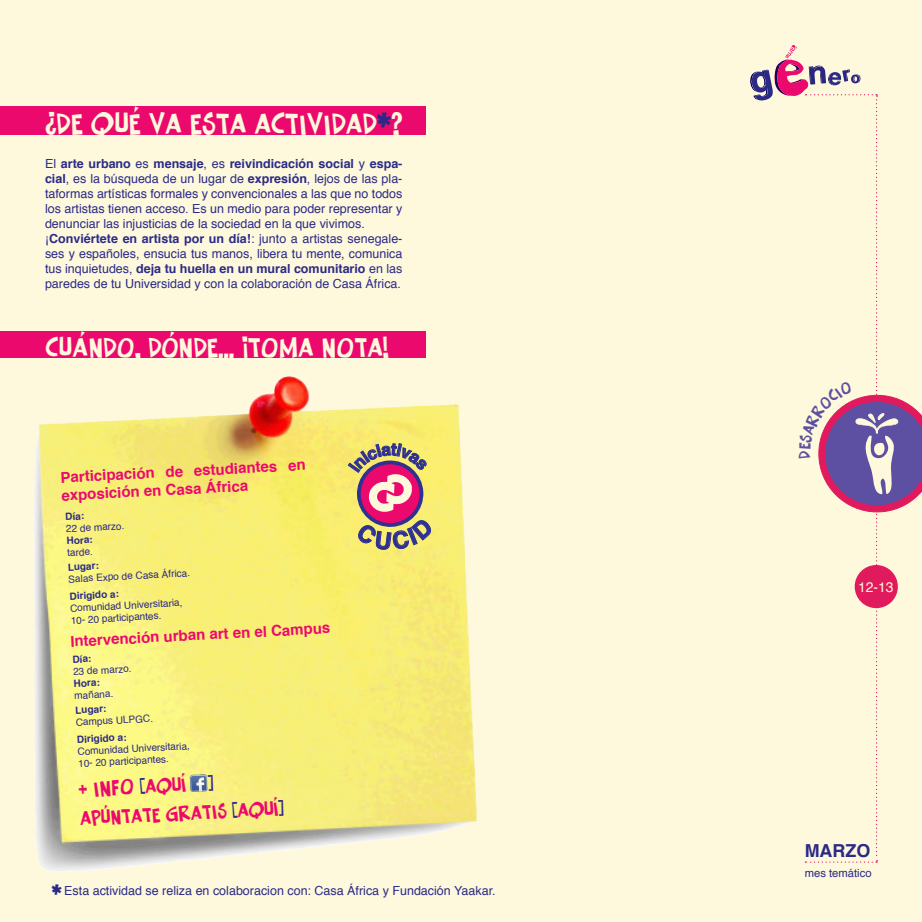
<style>
.page{position:relative;width:922px;height:922px;background:#fff}
.page>*{position:absolute;margin:0;border:0;box-sizing:border-box;transform-origin:0 0}
.t1{font:36.12px "Keener";color:#fef9dc}
.t2{font:33.75px "Keener";color:#fef9dc}
.t3{font:26.62px "Keener";color:#ec096d}
.t4{font:25px "Keener";color:#2b2a87}
.t5{font:24.75px "Keener";color:#ec096d}
.t6{font:700 17.88px "Helvetica";color:#2b2a87}
.t7{font:700 15px/18px "Helvetica";color:#ec096d}
.t8{font:13.88px "Helvetica";color:#fef9dc}
.t9{font:12.5px/15px "Helvetica";color:#2b2a87;text-align:justify}
.t10{font:11.25px "Helvetica";color:#2b2a87}
.t11{font:10px "Helvetica";color:#2b2a87}
.t12{font:700 10px "Helvetica";color:#2b2a87}
.s1{color:#2b2a87}
.s2{font-weight:700}
.s3{font-size:24.75px;color:#2b2a87}
.s4{font-size:24.75px}
</style>
<div class="page">
<div style="left:0;top:0;width:921px;height:921px;background:#fef9dc"></div>
<img style="left:34px;top:331px;width:443px;height:542px">
<div style="left:0;top:331px;width:425px;height:27px;background:#ec096d"></div>
<div style="left:0;top:106px;width:425px;height:29px;background:#ec096d"></div>
<svg style="left:190px;top:774px;width:17px;height:17px"></svg>
<img style="left:190px;top:774px;width:16px;height:4px">
<svg style="left:750px;top:45px;width:171px;height:817px"></svg>
<svg style="left:348px;top:443px;width:85px;height:107px"></svg>
<p class="t1" style="left:45px;top:106px;width:358px">¿DE QUÉ VA ESTA ACTIVIDAD<span class="s1">*</span>?</p>
<p class="t9" style="left:45px;top:156px;width:359px">El <span class="s2">arte urbano</span> es <span class="s2">mensaje</span>, es <span class="s2">reivindicación social</span> y <span class="s2">espa&shy;cial</span>, es la búsqueda de un lugar de <span class="s2">expresión</span>, lejos de las pla&shy;taformas artísticas formales y convencionales a las que no todos los artistas tienen acceso. Es un medio para poder representar y denunciar las injusticias de la sociedad en la que vivimos.</p>
<p class="t9" style="left:45px;top:231px;width:359px">¡<span class="s2">Conviértete en artista por un día!</span>: junto a artistas senegale&shy;ses y españoles, ensucia tus manos, libera tu mente, comunica tus inquietudes, <span class="s2">deja tu huella en un mural comunitario</span> en las paredes de tu Universidad y con la colaboración de Casa África.</p>
<p class="t2" style="left:45px;top:331px;width:345px">CUÁNDO, DÓNDE... ¡TOMA NOTA!</p>
<p class="t7" style="left:60px;top:468px;width:247px;rotate:-3deg">Participación de estudiantes en exposición en Casa África</p>
<p class="t12" style="left:65px;top:508px;width:20px;rotate:-3deg">Día:</p>
<p class="t11" style="left:66px;top:521px;width:60px;rotate:-3deg">22 de marzo.</p>
<p class="t12" style="left:66px;top:532px;width:28px;rotate:-3deg">Hora:</p>
<p class="t11" style="left:67px;top:545px;width:27px;rotate:-3deg">tarde.</p>
<p class="t12" style="left:67px;top:559px;width:33px;rotate:-3deg">Lugar:</p>
<p class="t11" style="left:68px;top:571px;width:123px;rotate:-3deg">Salas Expo de Casa África.</p>
<p class="t12" style="left:69px;top:588px;width:51px;rotate:-3deg">Dirigido a:</p>
<p class="t11" style="left:70px;top:600px;width:114px;rotate:-3deg">Comunidad Universitaria,</p>
<p class="t11" style="left:70px;top:612px;width:92px;rotate:-3deg">10- 20 participantes.</p>
<p class="t7" style="left:70px;top:632px;width:262px;rotate:-3deg">Intervención urban art en el Campus</p>
<p class="t12" style="left:72px;top:651px;width:20px;rotate:-3deg">Día:</p>
<p class="t11" style="left:73px;top:663px;width:60px;rotate:-3deg">23 de marzo.</p>
<p class="t12" style="left:73px;top:675px;width:28px;rotate:-3deg">Hora:</p>
<p class="t11" style="left:74px;top:687px;width:40px;rotate:-3deg">mañana.</p>
<p class="t12" style="left:75px;top:702px;width:33px;rotate:-3deg">Lugar:</p>
<p class="t11" style="left:75px;top:714px;width:79px;rotate:-3deg">Campus ULPGC.</p>
<p class="t12" style="left:77px;top:731px;width:51px;rotate:-3deg">Dirigido a:</p>
<p class="t11" style="left:77px;top:743px;width:114px;rotate:-3deg">Comunidad Universitaria,</p>
<p class="t11" style="left:78px;top:755px;width:92px;rotate:-3deg">10- 20 participantes.</p>
<p class="t3" style="left:78px;top:776px;width:136px;rotate:-3deg">+ INFO <span class="s3">[</span><span class="s4">AQUÍ</span> <span class="s3">]</span></p>
<p class="t5" style="left:79px;top:806px;width:205px;rotate:-3deg">APÚNTATE GRATIS <span class="s1">[</span>AQUÍ<span class="s1">]</span></p>
<p class="t9" style="left:64px;top:883px;width:433px">Esta actividad se reliza en colaboracion con: Casa África y Fundación Yaakar.</p>
<p class="t4" style="left:51px;top:880px;width:12px">*</p>
<p class="t8" style="left:857px;top:576px;width:37px">12-13</p>
<h3 class="t6" style="left:804px;top:836px;width:67px">MARZO</h3>
<p class="t10" style="left:804px;top:864px;width:68px">mes temático</p>
</div>
